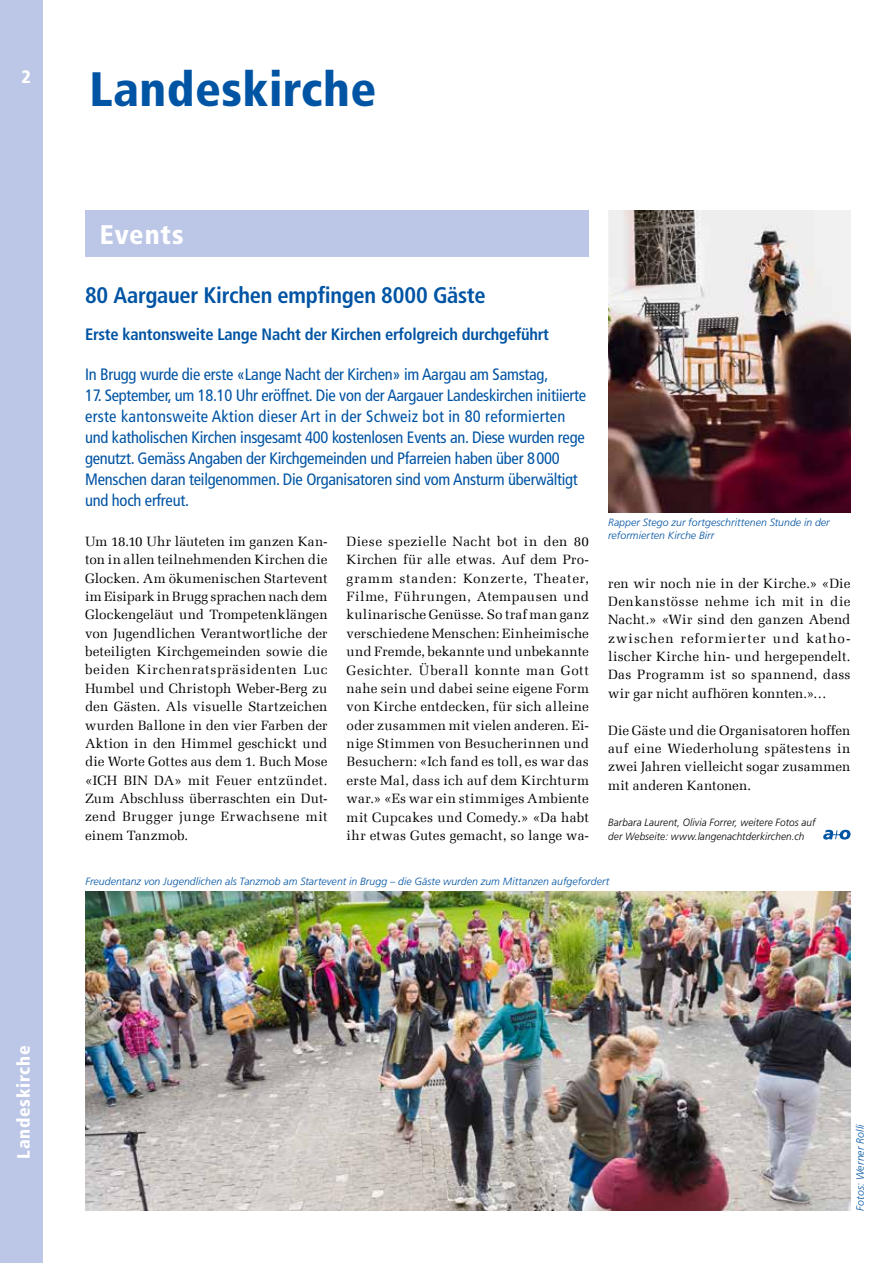
<style>
.page{position:relative;width:893px;height:1263px;background:#fff}
.page>*{position:absolute;margin:0;border:0;box-sizing:border-box;transform-origin:0 0}
.t1{font:900 condensed 48.3px "Frutiger";letter-spacing:.01em;color:#0054a4}
.t2{font:900 condensed 27px "Frutiger";letter-spacing:.035em;color:#fff}
.t3{font:700 condensed 22.5px "Frutiger";letter-spacing:-.015em;color:#0054a4}
.t4{font:900 condensed 18px "Frutiger";letter-spacing:.04em;color:#fff}
.t5{font:condensed 16.5px/21px "Frutiger";letter-spacing:-.015em;color:#0054a4}
.t6{font:700 condensed 16.5px "Frutiger";letter-spacing:-.015em;color:#0054a4}
.t7{font:13.5px/18.3px "Melior Com";letter-spacing:.015em;color:#000;text-align:justify}
.t8{font:italic 300 10.5px/13.5px "Frutiger";letter-spacing:.005em;color:#0054a4}
.t9{font:italic 300 10.5px/13.5px "Frutiger";letter-spacing:.01em;color:#000;scale:.95 1}
</style>
<div class="page">
<div style="left:0;top:0;width:43px;height:1263px;background:#bcc6e6"></div>
<img style="left:85px;top:892px;width:765px;height:319px">
<div style="left:85px;top:210px;width:504px;height:47px;background:#bcc6e6"></div>
<svg style="left:823px;top:830px;width:27px;height:9px"></svg>
<img style="left:608px;top:210px;width:242px;height:302px">
<h3 class="t4" style="left:22px;top:66px;width:11px">2</h3>
<h1 class="t1" style="left:89px;top:60px;width:289px">Landeskirche</h1>
<h2 class="t2" style="left:100px;top:218px;width:85px">Events</h2>
<h3 class="t3" style="left:85px;top:281px;width:402px">80 Aargauer Kirchen empfingen 8000 Gäste</h3>
<p class="t6" style="left:85px;top:324px;width:465px">Erste kantonsweite Lange Nacht der Kirchen erfolgreich durchgeführt</p>
<p class="t5" style="left:85px;top:364px;width:465px">In Brugg wurde die erste «Lange Nacht der Kirchen» im Aargau am Samstag,</p>
<p class="t5" style="left:85px;top:385px;width:503px">17. September, um 18.10 Uhr eröffnet. Die von der Aargauer Landeskirchen initiierte erste kantonsweite Aktion dieser Art in der Schweiz bot in 80 reformierten und katholischen Kirchen insgesamt 400 kostenlosen Events an. Diese wurden rege genutzt. Gemäss Angaben der Kirchgemeinden und Pfarreien haben über 8000<br>Menschen daran teilgenommen. Die Organisatoren sind vom Ansturm überwältigt und hoch erfreut.</p>
<p class="t8" style="left:608px;top:515px;width:223px">Rapper Stego zur fortgeschrittenen Stunde in der reformierten Kirche Birr</p>
<p class="t7" style="left:85px;top:532px;width:244px">Um 18.10 Uhr läuteten im ganzen Kan&shy;ton in allen teilnehmenden Kirchen die Glocken. Am ökumenischen Startevent im Eisipark in Brugg sprachen nach dem Glockengeläut und Trompetenklängen von Jugendlichen Verantwortliche der beteiligten Kirchgemeinden sowie die beiden Kirchenratspräsidenten Luc Humbel und Christoph Weber-Berg zu den Gästen. Als visuelle Startzeichen wurden Ballone in den vier Farben der Aktion in den Himmel geschickt und die Worte Gottes aus dem 1. Buch Mose «ICH BIN DA» mit Feuer entzündet.<br>Zum Abschluss überraschten ein Dut&shy;zend Brugger junge Erwachsene mit einem Tanzmob.</p>
<p class="t7" style="left:347px;top:532px;width:244px">Diese spezielle Nacht bot in den 80<br>Kirchen für alle etwas. Auf dem Pro&shy;gramm standen: Konzerte, Theater, Filme, Führungen, Atempausen und kulinarische Genüsse. So traf man ganz verschiedene Menschen: Einheimische und Fremde, bekannte und unbekannte Gesichter. Überall konnte man Gott nahe sein und dabei seine eigene Form von Kirche entdecken, für sich alleine oder zusammen mit vielen anderen. Ei&shy;nige Stimmen von Besucherinnen und Besuchern: «Ich fand es toll, es war das erste Mal, dass ich auf dem Kirchturm war.» «Es war ein stimmiges Ambiente mit Cupcakes und Comedy.» «Da habt ihr etwas Gutes gemacht, so lange wa-</p>
<p class="t7" style="left:608px;top:574px;width:244px">ren wir noch nie in der Kirche.» «Die Denkanstösse nehme ich mit in die Nacht.» «Wir sind den ganzen Abend zwischen reformierter und katho&shy;lischer Kirche hin- und hergependelt.<br>Das Programm ist so spannend, dass wir gar nicht aufhören konnten.»…</p>
<p class="t7" style="left:608px;top:721px;width:244px">Die Gäste und die Organisatoren hoffen auf eine Wiederholung spätestens in zwei Jahren vielleicht sogar zusammen mit anderen Kantonen.</p>
<p class="t9" style="left:608px;top:816px;width:220px">Barbara Laurent, Olivia Forrer, weitere Fotos auf der Webseite: www.langenachtderkirchen.ch</p>
<p class="t8" style="left:85px;top:875px;width:526px">Freudentanz von Jugendlichen als Tanzmob am Startevent in Brugg – die Gäste wurden zum Mittanzen aufgefordert</p>
<h3 class="t4" style="left:13px;top:1159px;width:114px;rotate:-90deg">Landeskirche</h3>
<p class="t8" style="left:853px;top:1211px;width:88px;rotate:-90deg">Fotos: Werner Rolli</p>
</div>
